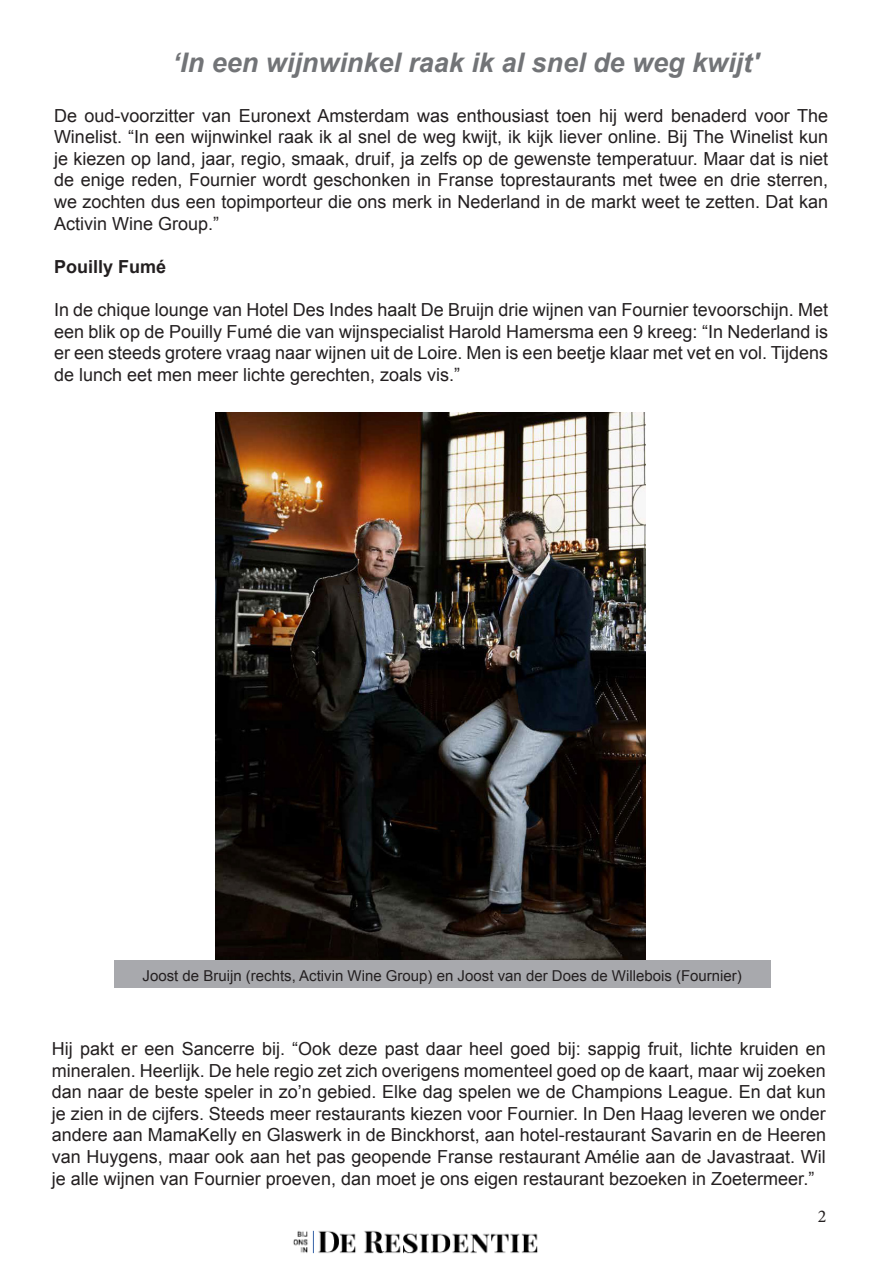
<style>
.page{position:relative;width:893px;height:1263px;background:#fff}
.page>*{position:absolute;margin:0;border:0;box-sizing:border-box;transform-origin:0 0}
.t1{font:italic 700 27px "Arial";color:#727477}
.t2{font:18px/21.6px "Arial";color:#231f20;text-align:justify}
.t3{font:700 18px "Arial";color:#231f20}
.t4{font:18px "Minion Pro";color:#231f20}
.t5{font:15px "Arial";color:#231f20}
</style>
<div class="page">
<img style="left:215px;top:412px;width:430px;height:548px">
<div style="left:114px;top:960px;width:657px;height:28px;background:#a8a9ad"></div>
<img style="left:293px;top:1230px;width:245px;height:24px">
<p class="t1" style="left:173px;top:45px;width:587px">‘In een wijnwinkel raak ik al snel de weg kwijt'</p>
<p class="t2" style="left:54px;top:105px;width:776px">De oud-voorzitter van Euronext Amsterdam was enthousiast toen hij werd benaderd voor The Winelist. “In een wijnwinkel raak ik al snel de weg kwijt, ik kijk liever online. Bij The Winelist kun je kiezen op land, jaar, regio, smaak, druif, ja zelfs op de gewenste temperatuur. Maar dat is niet de enige reden, Fournier wordt geschonken in Franse toprestaurants met twee en drie sterren, we zochten dus een topimporteur die ons merk in Nederland in de markt weet te zetten. Dat kan Activin Wine Group.”</p>
<p class="t3" style="left:54px;top:255px;width:114px">Pouilly Fumé</p>
<p class="t2" style="left:54px;top:299px;width:776px">In de chique lounge van Hotel Des Indes haalt De Bruijn drie wijnen van Fournier tevoorschijn. Met een blik op de Pouilly Fumé die van wijnspecialist Harold Hamersma een 9 kreeg: “In Nederland is er een steeds grotere vraag naar wijnen uit de Loire. Men is een beetje klaar met vet en vol. Tijdens de lunch eet men meer lichte gerechten, zoals vis.”</p>
<p class="t5" style="left:142px;top:966px;width:601px">Joost de Bruijn (rechts, Activin Wine Group) en Joost van der Does de Willebois (Fournier)</p>
<p class="t2" style="left:52px;top:1038px;width:776px">Hij pakt er een Sancerre bij. “Ook deze past daar heel goed bij: sappig fruit, lichte kruiden en mineralen. Heerlijk. De hele regio zet zich overigens momenteel goed op de kaart, maar wij zoeken dan naar de beste speler in zo’n gebied. Elke dag spelen we de Champions League. En dat kun je zien in de cijfers. Steeds meer restaurants kiezen voor Fournier. In Den Haag leveren we onder andere aan MamaKelly en Glaswerk in de Binckhorst, aan hotel-restaurant Savarin en de Heeren van Huygens, maar ook aan het pas geopende Franse restaurant Amélie aan de Javastraat. Wil je alle wijnen van Fournier proeven, dan moet je ons eigen restaurant bezoeken in Zoetermeer.”</p>
<p class="t4" style="left:818px;top:1204px;width:10px">2</p>
</div>
